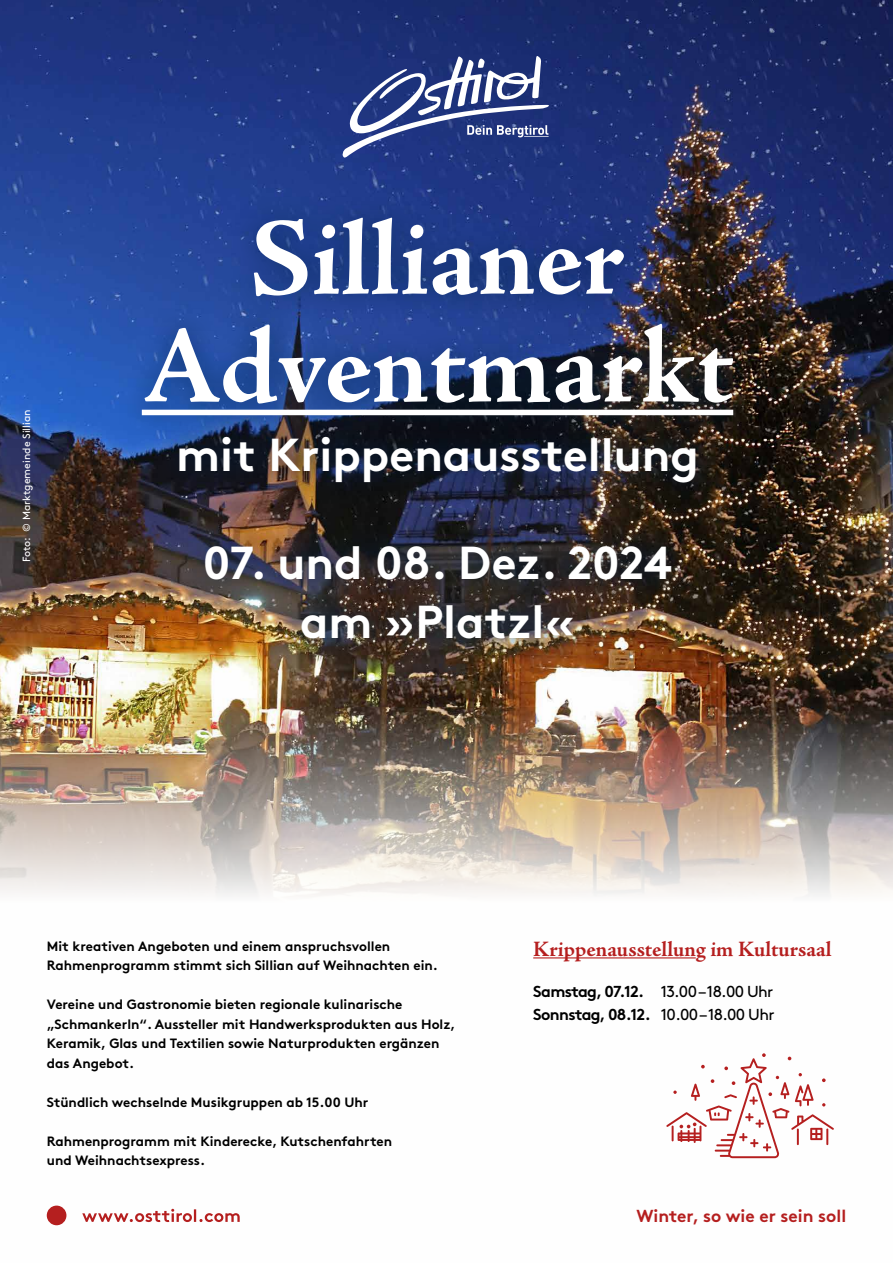
<style>
.page{position:relative;width:893px;height:1263px;background:#fff}
.page>*{position:absolute;margin:0;border:0;box-sizing:border-box;transform-origin:0 0}
.t1{font:700 110.85px/107.9px "Adobe Jenson Pro";letter-spacing:-.005em;color:#fff;text-align:center}
.t2{font:700 46.2px "Brown";color:#fff}
.t3{font:700 22.05px "Adobe Jenson Pro";letter-spacing:-.005em;color:#b51f1f}
.t4{font:700 17.4px "Brown";color:#b51f1f}
.t5{font:700 15.9px/23px "Brown";letter-spacing:-.04em;color:#000}
.t6{font:15.9px/23px "Brown";letter-spacing:-.04em;color:#000}
.t7{font:700 13.5px/19.5px "Brown";color:#000}
.t8{font:10.5px "Brown";color:#fff}
</style>
<div class="page">
<img style="left:0;top:0;width:893px;height:1226px">
<div style="left:118px;top:194px;width:639px;height:247px;background:#00244b;opacity:.63"></div>
<div style="left:142px;top:410px;width:591px;height:5px;background:#fff"></div>
<div style="left:180px;top:521px;width:515px;height:84px;background:#00244b;opacity:.79"></div>
<div style="left:154px;top:413px;width:567px;height:94px;background:#00244b;opacity:.79"></div>
<img style="left:277px;top:580px;width:319px;height:84px">
<hr style="left:533px;top:957px;width:163px;height:1px;background:#b51f1f">
<svg style="left:666px;top:1053px;width:168px;height:105px"></svg>
<svg style="left:342px;top:56px;width:208px;height:102px"></svg>
<div style="left:47px;top:1205px;width:19px;height:20px;background:#b51f1f;border-radius:50%"></div>
<svg style="left:82px;top:1209px;width:158px;height:13px"></svg>
<p class="t8" style="left:19px;top:562px;width:154px;rotate:-90deg">Foto: © Marktgemeinde Sillian</p>
<h1 class="t1" style="left:142px;top:207px;width:593px">Sillianer<br>Adventmarkt</h1>
<h2 class="t2" style="left:176px;top:417px;width:524px">mit Krippenausstellung</h2>
<h2 class="t2" style="left:203px;top:526px;width:471px">07. und 08. Dez. 2024</h2>
<h2 class="t2" style="left:300px;top:584px;width:276px">am »Platzl«</h2>
<p class="t7" style="left:47px;top:935px;width:393px">Mit kreativen Angeboten und einem anspruchsvollen<br>Rahmenprogramm stimmt sich Sillian auf Weihnachten ein.</p>
<p class="t7" style="left:47px;top:993px;width:410px">Vereine und Gastronomie bieten regionale kulinarische „Schmankerln“. Aussteller mit Handwerksprodukten aus Holz, Keramik, Glas und Textilien sowie Naturprodukten ergänzen das Angebot.</p>
<p class="t7" style="left:47px;top:1091px;width:323px">Stündlich wechselnde Musikgruppen ab 15.00 Uhr</p>
<p class="t7" style="left:47px;top:1130px;width:347px">Rahmenprogramm mit Kinderecke, Kutschenfahrten und Weihnachtsexpress.</p>
<h3 class="t3" style="left:533px;top:936px;width:300px">Krippenausstellung im Kultursaal</h3>
<p class="t5" style="left:533px;top:978px;width:119px">Samstag, 07.12.<br>Sonnstag, 08.12.</p>
<p class="t6" style="left:661px;top:979px;width:115px">13.00 – 18.00 Uhr<br>10.00 – 18.00 Uhr</p>
<p class="t4" style="left:636px;top:1201px;width:211px">Winter, so wie er sein soll</p>
</div>
